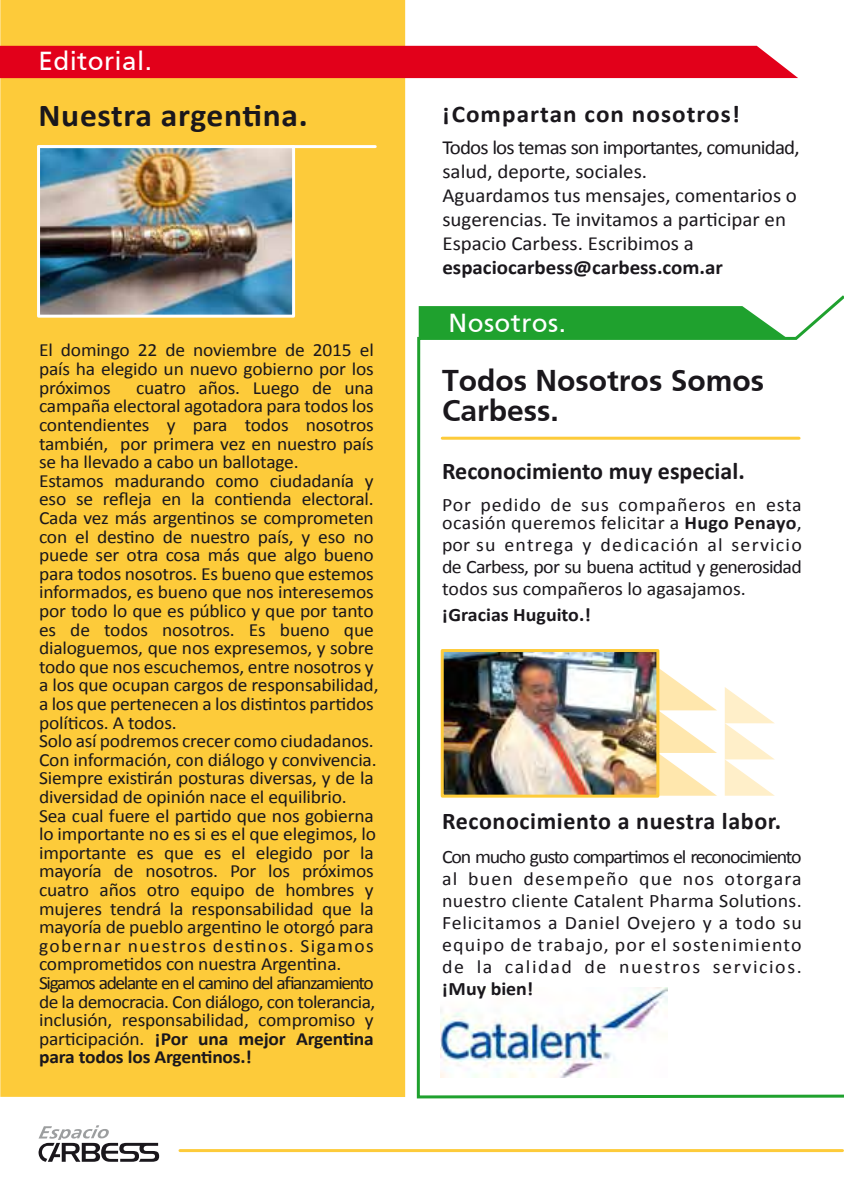
<style>
.page{position:relative;width:844px;height:1191px;background:#fff}
.page>*{position:absolute;margin:0;border:0;box-sizing:border-box;transform-origin:0 0}
.t1{font:700 32px "Calibri";letter-spacing:.02em;color:#1a171c;scale:1.05 1}
.t2{font:700 30px/30px "Frutiger";color:#1a171c}
.t3{font:500 26px "Frutiger Roman";letter-spacing:.015em;color:#fff}
.t4{font:700 24px "Calibri";letter-spacing:.025em;color:#1a171c}
.t5{font:700 24px "Calibri";color:#1a171c}
.t6{font:700 24px "Calibri";letter-spacing:.025em;color:#1a171c;scale:1.05 1}
.t7{font:20px/24px "Calibri";color:#1a171c;scale:1.05 1}
.t8{font:19px/22px "Calibri";letter-spacing:.02em;color:#1a171c;text-align:justify;scale:1.05 1}
.t9{font:700 19px "Calibri";color:#1a171c;scale:1.05 1}
.t10{font:18.6px/18.6px "Calibri";letter-spacing:-.01em;color:#1a171c;text-align:justify;scale:1.05 1}
.s1{font-weight:700}
</style>
<div class="page">
<div style="left:0;top:0;width:405px;height:1097px;background:#fdcb3a"></div>
<hr style="left:180px;top:1149px;width:662px;height:3px;background:#fdcb3a">
<svg style="left:416px;top:295px;width:427px;height:804px"></svg>
<svg style="left:38px;top:1125px;width:121px;height:37px"></svg>
<hr style="left:442px;top:437px;width:356px;height:3px;background:#fdcb3a">
<svg style="left:418px;top:306px;width:369px;height:32px;background:#2da73b"></svg>
<div style="left:0;top:46px;width:797px;height:32px;background:#e2001a"></div>
<img style="left:41px;top:149px;width:250px;height:165px">
<hr style="left:39px;top:145px;width:336px;height:3px;background:#fff">
<div style="left:37px;top:145px;width:258px;height:173px;border:3px solid #fff"></div>
<svg style="left:659px;top:668px;width:57px;height:128px"></svg>
<svg style="left:724px;top:687px;width:50px;height:109px"></svg>
<img style="left:444px;top:653px;width:211px;height:141px">
<div style="left:440px;top:649px;width:219px;height:149px;border:3px solid #fdcb3a"></div>
<p class="t3" style="left:39px;top:46px;width:115px">Editorial.</p>
<p class="t1" style="left:39px;top:96px;width:257px">Nuestra argentina.</p>
<p class="t10" style="left:39px;top:340px;width:320px">El domingo 22 de noviembre de 2015 el país ha elegido un nuevo gobierno por los próximos</p>
<p class="t10" style="left:39px;top:377px;width:324px;text-align:left;text-indent:97px">cuatro años. Luego de una campaña electoral agotadora para todos los contendientes y para todos nosotros también, por primera vez en nuestro país se ha llevado a cabo un ballotage.<br>Estamos madurando como ciudadanía y eso se refleja en la contienda electoral.<br>Cada vez más argentinos se comprometen con el destino de nuestro país, y eso no puede ser otra cosa más que algo bueno para todos nosotros. Es bueno que estemos informados, es bueno que nos interesemos por todo lo que es público y que por tanto es de todos nosotros. Es bueno que dialoguemos, que nos expresemos, y sobre todo que nos escuchemos, entre nosotros y a los que ocupan cargos de responsabilidad, a los que pertenecen a los distintos partidos políticos. A todos.<br>Solo así podremos crecer como ciudadanos.<br>Con información, con diálogo y convivencia.<br>Siempre existirán posturas diversas, y de la diversidad de opinión nace el equilibrio.<br>Sea cual fuere el partido que nos gobierna lo importante no es si es el que elegimos, lo importante es que es el elegido por la mayoría de nosotros. Por los próximos cuatro años otro equipo de hombres y mujeres tendrá la responsabilidad que la mayoría de pueblo argentino le otorgó para gobernar nuestros destinos. Sigamos comprometidos con nuestra Argentina.<br>Sigamos adelante en el camino del afianzamiento de la democracia. Con diálogo, con tolerancia, inclusión, responsabilidad, compromiso y participación. <span class="s1">¡Por una mejor Argentina para todos los Argentinos.!</span></p>
<p class="t6" style="left:442px;top:99px;width:285px">¡Compartan con nosotros!</p>
<p class="t7" style="left:442px;top:134px;width:341px">Todos los temas son importantes, comunidad, salud, deporte, sociales.<br>Aguardamos tus mensajes, comentarios o sugerencias. Te invitamos a participar en Espacio Carbess. Escribimos a <span class="s1">espaciocarbess@carbess.com.ar</span></p>
<p class="t3" style="left:448px;top:307px;width:119px">Nosotros.</p>
<p class="t2" style="left:442px;top:365px;width:323px">Todos Nosotros Somos<br>Carbess.</p>
<p class="t5" style="left:442px;top:456px;width:304px">Reconocimiento muy especial.</p>
<p class="t8" style="left:442px;top:495px;width:344px;line-height:18px">Por pedido de sus compañeros en esta ocasión queremos felicitar a <span class="s1">Hugo Penayo</span>,</p>
<p class="t8" style="left:442px;top:533px;width:344px">por su entrega y dedicación al servicio de Carbess, por su buena actitud y generosidad todos sus compañeros lo agasajamos.</p>
<p class="t9" style="left:442px;top:603px;width:143px">¡Gracias Huguito.!</p>
<p class="t4" style="left:442px;top:806px;width:340px">Reconocimiento a nuestra labor.</p>
<p class="t8" style="left:442px;top:845px;width:344px">Con mucho gusto compartimos el reconocimiento al buen desempeño que nos otorgara nuestro cliente Catalent Pharma Solutions.<br>Felicitamos a Daniel Ovejero y a todo su equipo de trabajo, por el sostenimiento de la calidad de nuestros servicios. <span class="s1">¡Muy bien!</span></p>
</div>
